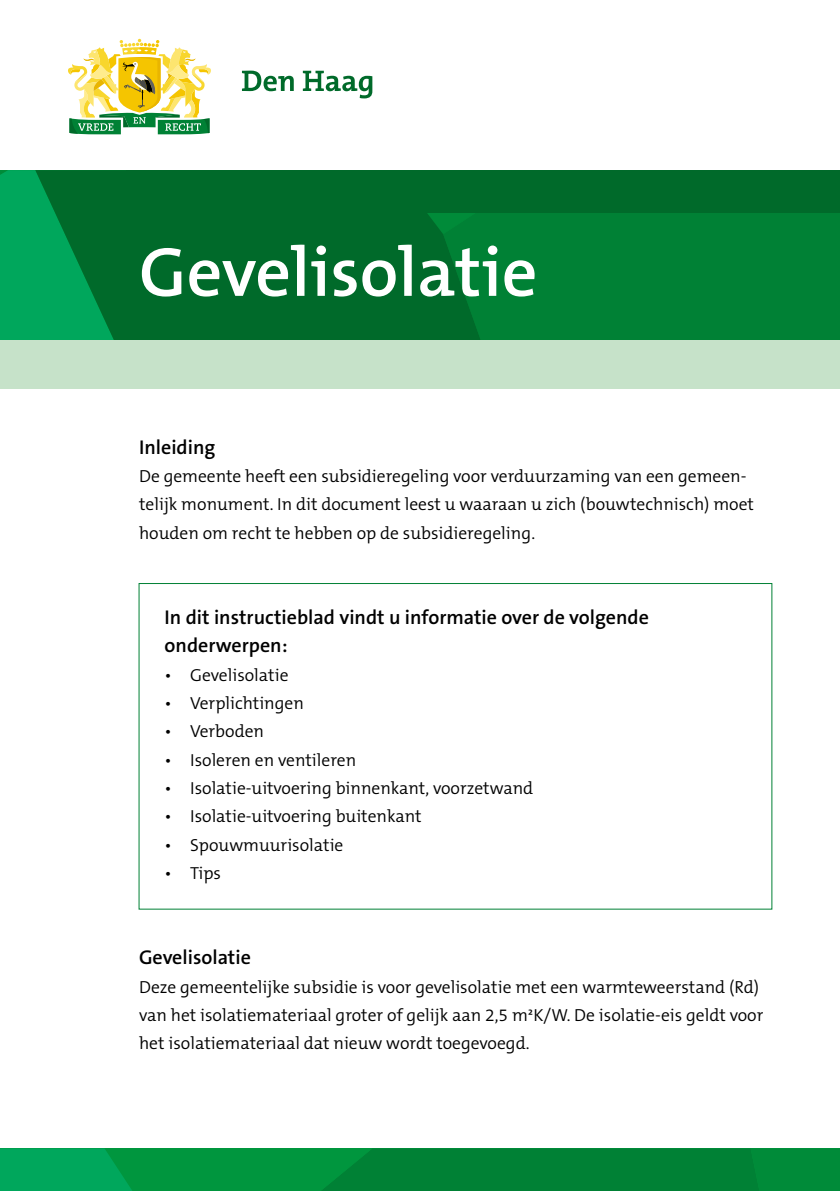
<style>
.page{position:relative;width:840px;height:1191px;background:#fff}
.page>*{position:absolute;margin:0;border:0;box-sizing:border-box;transform-origin:0 0}
.Titel_64{font:600 70px "The Mix B W6";color:#fff}
.Kaderkop_-_rand{font:600 20px/28.4px "The Sans B W6";color:#000}
.Tussenkop_10{font:600 20px "The Sans B W6";color:#000}
.Broodtekst{font:300 17.6px/28.4px "The Mix B W4";color:#000}
.Kadertekst_-_rand{font:300 17.6px "The Mix B W4";color:#000}
</style>
<div class="page">
<svg style="left:242px;top:71px;width:130px;height:27px"></svg>
<svg style="left:68px;top:39px;width:143px;height:95px"></svg>
<svg style="left:0;top:170px;width:839px;height:170px;background:#007a34"></svg>
<svg style="left:0;top:1148px;width:839px;height:43px;background:#008d3d"></svg>
<div style="left:0;top:340px;width:839px;height:48px;background:#c6e2c9"></div>
<div style="left:126px;top:170px;width:713px;height:43px;background:#006a2a"></div>
<h1 class="Titel_64" style="left:139px;top:227px;width:400px">Gevelisolatie</h1>
<h2 class="Tussenkop_10" style="left:139px;top:434px;width:78px">Inleiding</h2>
<p class="Broodtekst" style="left:139px;top:462px;width:616px">De gemeente heeft een subsidieregeling voor verduurzaming van een gemeen&shy;telijk monument. In dit document leest u waaraan u zich (bouwtechnisch) moet houden om recht te hebben op de subsidieregeling.</p>
<h3 class="Kaderkop_-_rand" style="left:164px;top:603px;width:485px">In dit instructieblad vindt u informatie over de volgende onderwerpen:</h3>
<p class="Kadertekst_-_rand" style="left:164px;top:663px;width:125px">• Gevelisolatie</p>
<p class="Kadertekst_-_rand" style="left:164px;top:691px;width:141px">• Verplichtingen</p>
<p class="Kadertekst_-_rand" style="left:164px;top:720px;width:101px">• Verboden</p>
<p class="Kadertekst_-_rand" style="left:164px;top:748px;width:193px">• Isoleren en ventileren</p>
<p class="Kadertekst_-_rand" style="left:164px;top:776px;width:370px">• Isolatie-uitvoering binnenkant, voorzetwand</p>
<p class="Kadertekst_-_rand" style="left:164px;top:805px;width:258px">• Isolatie-uitvoering buitenkant</p>
<p class="Kadertekst_-_rand" style="left:164px;top:833px;width:180px">• Spouwmuurisolatie</p>
<p class="Kadertekst_-_rand" style="left:164px;top:861px;width:58px">• Tips</p>
<h2 class="Tussenkop_10" style="left:139px;top:944px;width:113px">Gevelisolatie</h2>
<p class="Broodtekst" style="left:139px;top:972px;width:625px">Deze gemeentelijke subsidie is voor gevelisolatie met een warmteweerstand (Rd) van het isolatiemateriaal groter of gelijk aan 2,5 m²K/W. De isolatie-eis geldt voor het isolatiemateriaal dat nieuw wordt toegevoegd.</p>
</div>
